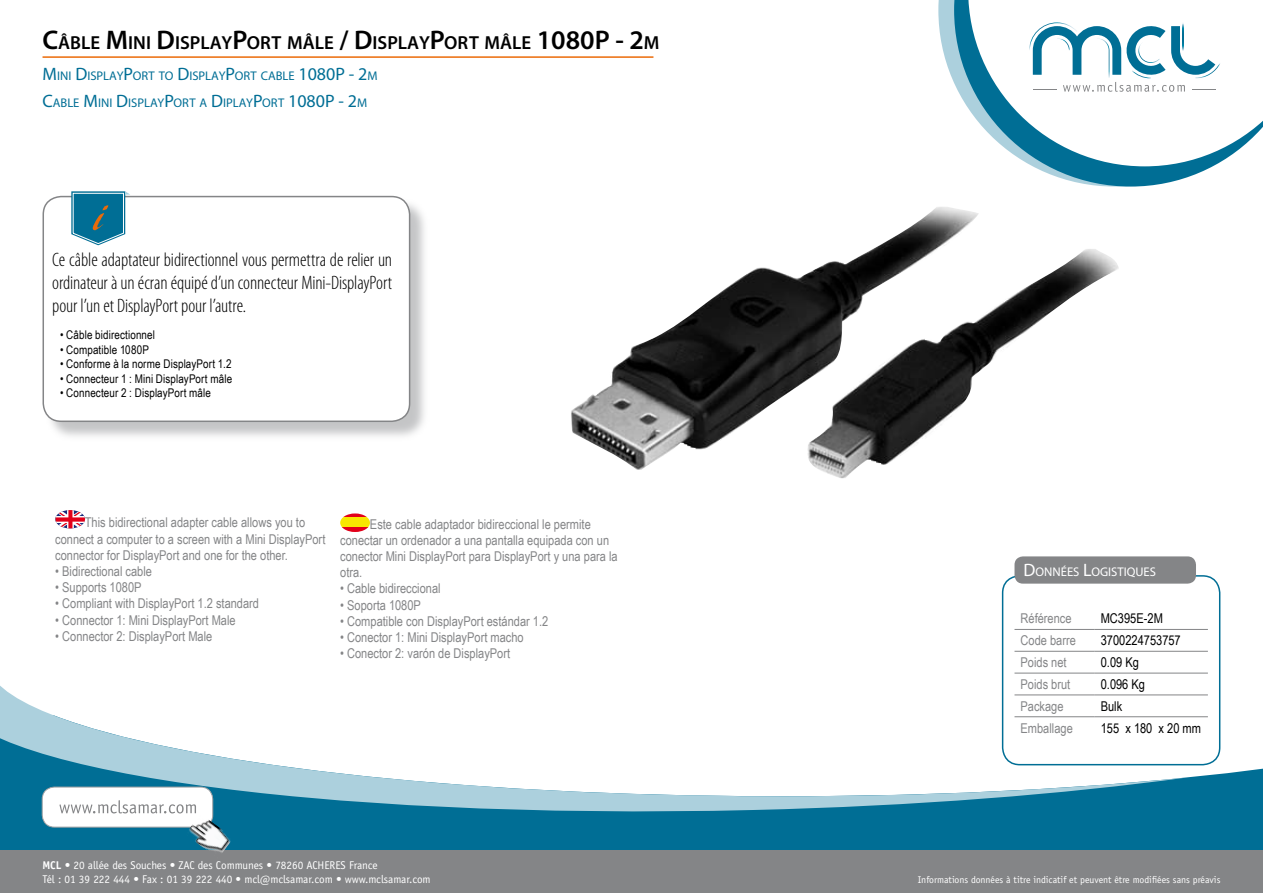
<style>
.page{position:relative;width:1263px;height:893px;background:#fff}
.page>*{position:absolute;margin:0;border:0;box-sizing:border-box;transform-origin:0 0}
.t1{font:300 condensed 19.5px/23.4px "Myriad Pro";letter-spacing:-.005em;color:#000;text-align:justify}
.t2{font:600 18.9px "Myriad Pro";color:#000}
.t3{font:13.5px/16.2px "Arial Narrow";color:#848587}
.t4{font:13.5px "Arial Narrow";color:#000}
.t5{font:12.6px/26.5px "Myriad Pro";color:#006e95}
.t6{font:12.6px "Myriad Pro";color:#fff}
.t7{font:12px "Arial Narrow";letter-spacing:.01em;color:#000}
.t8{font:11.25px/13.5px "Officina Sans Std";letter-spacing:-.005em;color:#fff}
.t9{font:9.75px "Officina Sans Std";color:#fff}
.s1{font-size:27px}
.s2{font-size:18px}
.s3{font-weight:700}
</style>
<div class="page">
<svg style="left:938px;top:0;width:16px;height:83px"></svg>
<svg style="left:954px;top:0;width:259px;height:187px"></svg>
<svg style="left:968px;top:0;width:295px;height:166px"></svg>
<svg style="left:0;top:715px;width:1263px;height:135px;background:#197c9f"></svg>
<svg style="left:0;top:652px;width:1188px;height:169px"></svg>
<div style="left:0;top:850px;width:1263px;height:43px;background:#848587"></div>
<div style="left:42px;top:787px;width:171px;height:40px;background:#fff;border-radius:12px"></div>
<div style="left:42px;top:787px;width:171px;height:40px;border:1px solid #a1a2a4;border-radius:12px"></div>
<img style="left:185px;top:813px;width:49px;height:40px">
<svg style="left:1029px;top:22px;width:191px;height:70px"></svg>
<hr style="left:43px;top:56px;width:610px;height:2px;background:#eb6b09">
<svg style="left:55px;top:510px;width:30px;height:18px"></svg>
<svg style="left:340px;top:513px;width:30px;height:19px"></svg>
<div style="left:1002px;top:575px;width:218px;height:190px;border:2px solid #006e95;border-radius:17px"></div>
<div style="left:1014px;top:556px;width:182px;height:28px;background:#848587;border-radius:9px"></div>
<hr style="left:1014px;top:629px;width:81px;height:1px;background:#848587">
<hr style="left:1095px;top:629px;width:113px;height:1px;background:#848587">
<hr style="left:1014px;top:651px;width:81px;height:1px;background:#848587">
<hr style="left:1095px;top:651px;width:113px;height:1px;background:#848587">
<hr style="left:1014px;top:673px;width:81px;height:1px;background:#848587">
<hr style="left:1095px;top:673px;width:113px;height:1px;background:#848587">
<hr style="left:1014px;top:694px;width:81px;height:1px;background:#848587">
<hr style="left:1095px;top:694px;width:113px;height:1px;background:#848587">
<hr style="left:1014px;top:716px;width:81px;height:1px;background:#848587">
<hr style="left:1095px;top:716px;width:113px;height:1px;background:#848587">
<div style="left:44px;top:197px;width:387px;height:244px;background:#b1b2b4;opacity:.75"></div>
<div style="left:43px;top:197px;width:367px;height:224px;background:#fff;border-radius:18px"></div>
<div style="left:43px;top:196px;width:367px;height:226px;border:2px solid #848587;border-radius:18px"></div>
<svg style="left:71px;top:191px;width:59px;height:54px"></svg>
<svg style="left:59px;top:800px;width:137px;height:13px"></svg>
<img style="left:571px;top:207px;width:548px;height:271px">
<h2 class="t2" style="left:43px;top:31px;width:616px"><span class="s1">C</span>ÂBLE <span class="s1">M</span>INI <span class="s1">D</span>ISPLAY<span class="s1">P</span>ORT MÂLE <span class="s1">/ D</span>ISPLAY<span class="s1">P</span>ORT MÂLE <span class="s1">1080P - 2</span>M</h2>
<p class="t5" style="left:43px;top:63px;width:335px"><span class="s2">M</span>INI <span class="s2">D</span>ISPLAY<span class="s2">P</span>ORT TO <span class="s2">D</span>ISPLAY<span class="s2">P</span>ORT CABLE <span class="s2">1080P - 2</span>M<br><span class="s2">C</span>ABLE <span class="s2">M</span>INI <span class="s2">D</span>ISPLAY<span class="s2">P</span>ORT A <span class="s2">D</span>IPLAY<span class="s2">P</span>ORT <span class="s2">1080P - 2</span>M</p>
<h1 class="t1" style="left:52px;top:247px;width:341px">Ce câble adaptateur bidirectionnel vous permettra de relier un ordinateur à un écran équipé d’un connecteur Mini-DisplayPort pour l’un et DisplayPort pour l’autre.</h1>
<p class="t7" style="left:60px;top:326px;width:96px">• Câble bidirectionnel</p>
<p class="t7" style="left:60px;top:341px;width:91px">• Compatible 1080P</p>
<p class="t7" style="left:60px;top:355px;width:173px">• Conforme à la norme DisplayPort 1.2</p>
<p class="t7" style="left:60px;top:370px;width:174px">• Connecteur 1 : Mini DisplayPort mâle</p>
<p class="t7" style="left:60px;top:384px;width:152px">• Connecteur 2 : DisplayPort mâle</p>
<p class="t3" style="left:55px;top:514px;width:272px;text-indent:30px">This bidirectional adapter cable allows you to connect a computer to a screen with a Mini DisplayPort connector for DisplayPort and one for the other.</p>
<p class="t3" style="left:55px;top:563px;width:98px">• Bidirectional cable</p>
<p class="t3" style="left:55px;top:579px;width:88px">• Supports 1080P</p>
<p class="t3" style="left:55px;top:595px;width:205px">• Compliant with DisplayPort 1.2 standard</p>
<p class="t3" style="left:55px;top:611px;width:182px">• Connector 1: Mini DisplayPort Male</p>
<p class="t3" style="left:55px;top:627px;width:159px">• Connector 2: DisplayPort Male</p>
<p class="t3" style="left:340px;top:515px;width:279px;text-indent:30px">Este cable adaptador bidireccional le permite conectar un ordenador a una pantalla equipada con un conector Mini DisplayPort para DisplayPort y una para la otra.</p>
<p class="t3" style="left:340px;top:580px;width:102px">• Cable bidireccional</p>
<p class="t3" style="left:340px;top:596px;width:82px">• Soporta 1080P</p>
<p class="t3" style="left:340px;top:612px;width:210px">• Compatible con DisplayPort estándar 1.2</p>
<p class="t3" style="left:340px;top:629px;width:185px">• Conector 1: Mini DisplayPort macho</p>
<p class="t3" style="left:340px;top:645px;width:172px">• Conector 2: varón de DisplayPort</p>
<p class="t8" style="left:42px;top:858px;width:390px"><span class="s3">MCL •</span> 20 allée des Souches • ZAC des Communes • 78260 ACHERES France<br>Tél : 01 39 222 444 • Fax : 01 39 222 440 • mcl@mclsamar.com • www.mclsamar.com</p>
<p class="t6" style="left:1023px;top:564px;width:134px"><span class="s2">D</span>ONNÉES <span class="s2">L</span>OGISTIQUES</p>
<p class="t3" style="left:1020px;top:610px;width:53px">Référence</p>
<p class="t4" style="left:1101px;top:609px;width:64px">MC395E-2M</p>
<p class="t3" style="left:1020px;top:632px;width:57px">Code barre</p>
<p class="t4" style="left:1101px;top:631px;width:82px">3700224753757</p>
<p class="t3" style="left:1020px;top:654px;width:48px">Poids net</p>
<p class="t4" style="left:1101px;top:652px;width:40px">0.09 Kg</p>
<p class="t3" style="left:1020px;top:676px;width:51px">Poids brut</p>
<p class="t4" style="left:1101px;top:674px;width:46px">0.096 Kg</p>
<p class="t3" style="left:1020px;top:697px;width:45px">Package</p>
<p class="t4" style="left:1101px;top:696px;width:23px">Bulk</p>
<p class="t3" style="left:1020px;top:719px;width:54px">Emballage</p>
<p class="t4" style="left:1101px;top:718px;width:102px">155 x 180 x 20 mm</p>
<p class="t9" style="left:918px;top:874px;width:304px">Informations données à titre indicatif et peuvent être modifiées sans préavis</p>
</div>
